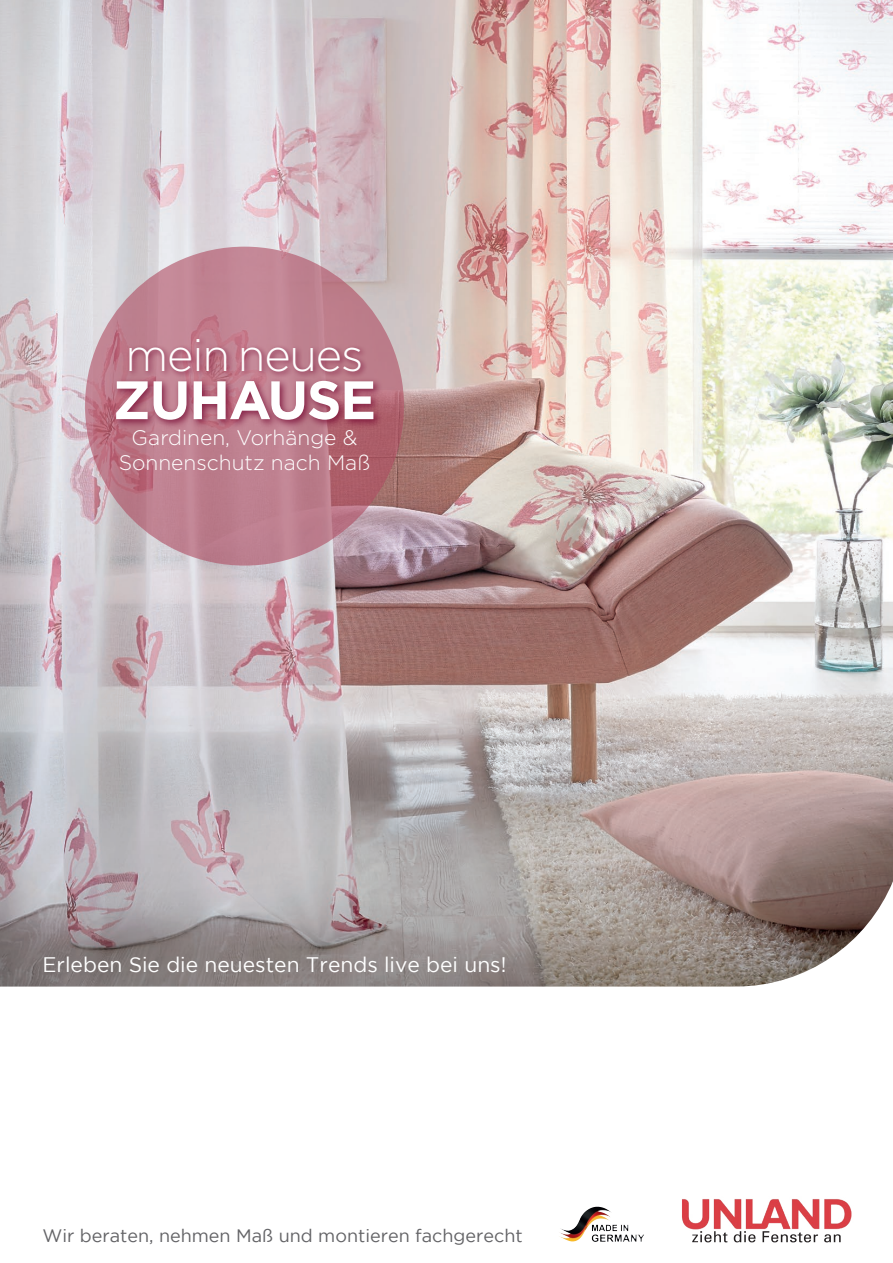
<style>
.page{position:relative;width:893px;height:1263px;background:#fff}
.page>*{position:absolute;margin:0;border:0;box-sizing:border-box;transform-origin:0 0}
.t1{font:700 54px "Gotham";letter-spacing:-.025em;color:#fff}
.t2{font:300 45px "Gotham";letter-spacing:-.025em;color:#fff}
.t3{font:21px "Gotham";color:#fff}
.t4{font:300 21px/25.2px "Gotham";color:#fff;text-align:center}
.t5{font:18px "Gotham";color:#636366}
</style>
<div class="page">
<img style="left:0;top:0;width:893px;height:986px">
<img style="left:692px;top:1238px;width:149px;height:5px">
<img style="left:682px;top:1199px;width:170px;height:39px">
<img style="left:571px;top:1207px;width:26px;height:23px">
<svg style="left:85px;top:247px;width:319px;height:319px;background:#bc7c8a"></svg>
<div style="left:112px;top:377px;width:272px;height:53px;background:#71002c;opacity:.75"></div>
<div style="left:127px;top:336px;width:241px;height:43px;background:#71002c;opacity:.75"></div>
<p class="t2" style="left:126px;top:326px;width:239px">mein neues</p>
<p class="t1" style="left:113px;top:369px;width:265px">ZUHAUSE</p>
<p class="t4" style="left:119px;top:424px;width:253px">Gardinen, Vorhänge &amp;<br>Sonnenschutz nach Maß</p>
<p class="t3" style="left:43px;top:953px;width:465px">Erleben Sie die neuesten Trends live bei uns!</p>
<p class="t5" style="left:43px;top:1225px;width:482px">Wir beraten, nehmen Maß und montieren fachgerecht</p>
</div>
